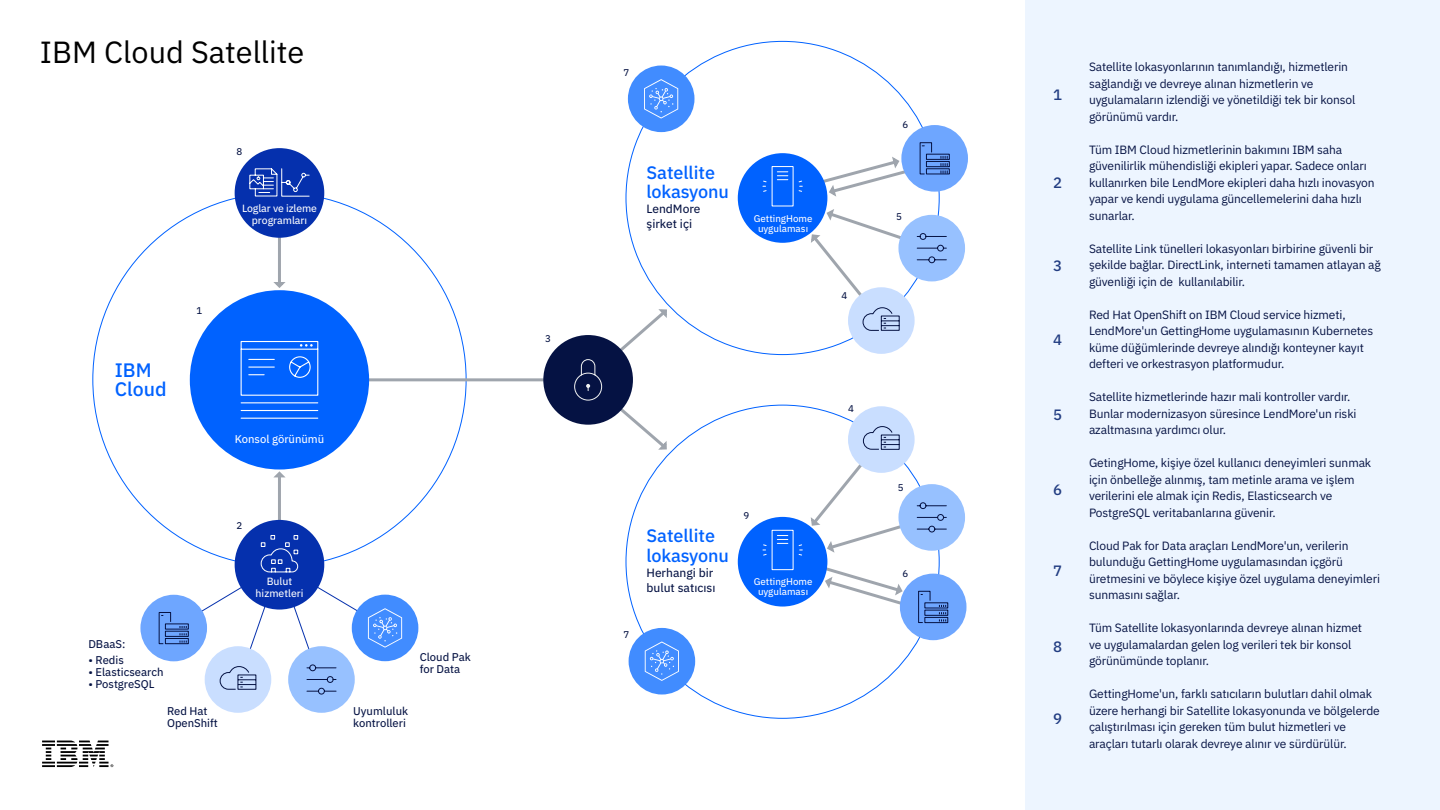
<style>
.page{position:relative;width:1440px;height:810px;background:#fff}
.page>*{position:absolute;margin:0;border:0;box-sizing:border-box;transform-origin:0 0}
.t1{font:30.6px "IBM Plex Sans";color:#000}
.t2{font:500 19.5px/19.5px "IBM Plex Sans";color:#0062ff}
.t3{font:500 18px/19.5px "IBM Plex Sans";letter-spacing:-.01em;color:#0062ff}
.t4{font:500 15px "IBM Plex Sans";color:#223d82}
.t5{font:12px/16.5px "IBM Plex Sans";letter-spacing:-.01em;color:#051243}
.t6{font:12px/15px "IBM Plex Sans Text";color:#051243}
.t7{font:11.25px/12px "IBM Plex Sans Text";color:#051243}
.t8{font:11.25px "IBM Plex Sans Text";color:#fff}
.t9{font:10.5px/12px "IBM Plex Sans Text";color:#fff;text-align:center}
.t10{font:9.75px/10.5px "IBM Plex Sans Text";color:#fff;text-align:center}
.t11{font:9.75px "IBM Plex Sans Text";color:#051243}
</style>
<div class="page">
<svg style="left:819px;top:157px;width:86px;height:40px"></svg>
<svg style="left:822px;top:565px;width:84px;height:42px"></svg>
<svg style="left:810px;top:207px;width:95px;height:89px"></svg>
<hr style="left:278px;top:233px;width:3px;height:50px;background:#9fa5ad">
<hr style="left:278px;top:476px;width:3px;height:46px;background:#9fa5ad">
<svg style="left:273px;top:471px;width:13px;height:7px"></svg>
<hr style="left:365px;top:378px;width:183px;height:3px;background:#9fa5ad">
<svg style="left:617px;top:309px;width:50px;height:46px"></svg>
<svg style="left:614px;top:403px;width:53px;height:47px"></svg>
<div style="left:190px;top:290px;width:179px;height:180px;background:#0062ff;border-radius:50%"></div>
<div style="left:543px;top:335px;width:90px;height:90px;background:#051243;border-radius:50%"></div>
<svg style="left:574px;top:359px;width:28px;height:42px"></svg>
<div style="left:738px;top:153px;width:89px;height:90px;background:#0062ff;border-radius:50%"></div>
<svg style="left:762px;top:166px;width:41px;height:41px"></svg>
<div style="left:738px;top:517px;width:89px;height:90px;background:#0062ff;border-radius:50%"></div>
<svg style="left:762px;top:530px;width:41px;height:40px"></svg>
<svg style="left:240px;top:341px;width:79px;height:78px"></svg>
<div style="left:901px;top:125px;width:67px;height:67px;background:#6ea6ff;border-radius:50%"></div>
<svg style="left:919px;top:142px;width:31px;height:33px"></svg>
<div style="left:140px;top:595px;width:67px;height:66px;background:#6ea6ff;border-radius:50%"></div>
<div style="left:900px;top:574px;width:66px;height:66px;background:#6ea6ff;border-radius:50%"></div>
<svg style="left:918px;top:591px;width:31px;height:32px"></svg>
<div style="left:235px;top:148px;width:89px;height:90px;background:#0530ad;border-radius:50%"></div>
<svg style="left:249px;top:168px;width:61px;height:29px"></svg>
<div style="left:235px;top:520px;width:89px;height:90px;background:#0530ad;border-radius:50%"></div>
<div style="left:898px;top:215px;width:67px;height:66px;background:#97c1ff;border-radius:50%"></div>
<svg style="left:917px;top:233px;width:30px;height:30px"></svg>
<div style="left:898px;top:484px;width:67px;height:67px;background:#97c1ff;border-radius:50%"></div>
<svg style="left:809px;top:463px;width:138px;height:92px"></svg>
<div style="left:848px;top:287px;width:67px;height:67px;background:#c9deff;border-radius:50%"></div>
<svg style="left:862px;top:307px;width:38px;height:24px"></svg>
<div style="left:848px;top:406px;width:67px;height:67px;background:#c9deff;border-radius:50%"></div>
<svg style="left:863px;top:426px;width:37px;height:24px"></svg>
<div style="left:288px;top:646px;width:67px;height:67px;background:#97c1ff;border-radius:50%"></div>
<div style="left:352px;top:595px;width:66px;height:66px;background:#418cff;border-radius:50%"></div>
<div style="left:205px;top:646px;width:66px;height:67px;background:#c9deff;border-radius:50%"></div>
<svg style="left:156px;top:535px;width:248px;height:165px"></svg>
<svg style="left:273px;top:282px;width:13px;height:6px"></svg>
<div style="left:628px;top:66px;width:67px;height:66px;background:#418cff;border-radius:50%"></div>
<svg style="left:644px;top:79px;width:34px;height:39px"></svg>
<div style="left:629px;top:628px;width:66px;height:67px;background:#418cff;border-radius:50%"></div>
<svg style="left:645px;top:642px;width:34px;height:39px"></svg>
<div style="left:1025px;top:0;width:415px;height:810px;background:#edf5ff"></div>
<svg style="left:42px;top:741px;width:71px;height:26px"></svg>
<p class="t1" style="left:40px;top:29px;width:266px">IBM Cloud Satellite</p>
<p class="t11" style="left:237px;top:144px;width:7px">8</p>
<p class="t2" style="left:115px;top:359px;width:53px">IBM<br>Cloud</p>
<p class="t11" style="left:197px;top:303px;width:7px">1</p>
<p class="t9" style="left:242px;top:201px;width:76px">Loglar ve izleme programları</p>
<p class="t8" style="left:235px;top:431px;width:91px">Konsol görünümü</p>
<p class="t11" style="left:545px;top:331px;width:7px">3</p>
<p class="t11" style="left:623px;top:65px;width:7px">7</p>
<p class="t3" style="left:646px;top:161px;width:84px">Satellite lokasyonu</p>
<p class="t6" style="left:646px;top:201px;width:56px">LendMore şirket içi</p>
<p class="t10" style="left:754px;top:212px;width:60px">GettingHome uygulaması</p>
<p class="t11" style="left:743px;top:508px;width:7px">9</p>
<p class="t7" style="left:88px;top:638px;width:39px">DBaaS:</p>
<p class="t7" style="left:88px;top:653px;width:37px">• Redis</p>
<p class="t7" style="left:88px;top:665px;width:77px">• Elasticsearch</p>
<p class="t7" style="left:88px;top:677px;width:68px">• PostgreSQL</p>
<p class="t11" style="left:237px;top:518px;width:7px">2</p>
<p class="t3" style="left:646px;top:525px;width:84px">Satellite lokasyonu</p>
<p class="t6" style="left:646px;top:564px;width:71px">Herhangi bir bulut satıcısı</p>
<p class="t9" style="left:256px;top:575px;width:49px">Bulut hizmetleri</p>
<p class="t10" style="left:754px;top:575px;width:60px">GettingHome uygulaması</p>
<p class="t7" style="left:420px;top:650px;width:53px">Cloud Pak for Data</p>
<p class="t11" style="left:623px;top:627px;width:7px">7</p>
<p class="t7" style="left:167px;top:704px;width:52px">Red Hat<br>OpenShift</p>
<p class="t7" style="left:353px;top:704px;width:56px">Uyumluluk kontrolleri</p>
<p class="t11" style="left:841px;top:288px;width:7px">4</p>
<p class="t11" style="left:848px;top:401px;width:7px">4</p>
<p class="t11" style="left:903px;top:117px;width:7px">6</p>
<p class="t11" style="left:896px;top:209px;width:7px">5</p>
<p class="t11" style="left:898px;top:480px;width:7px">5</p>
<p class="t11" style="left:903px;top:566px;width:7px">6</p>
<p class="t4" style="left:1053px;top:83px;width:10px">1</p>
<p class="t4" style="left:1053px;top:171px;width:10px">2</p>
<p class="t4" style="left:1053px;top:254px;width:10px">3</p>
<p class="t4" style="left:1053px;top:328px;width:10px">4</p>
<p class="t4" style="left:1053px;top:403px;width:10px">5</p>
<p class="t4" style="left:1053px;top:478px;width:10px">6</p>
<p class="t4" style="left:1053px;top:559px;width:10px">7</p>
<p class="t4" style="left:1053px;top:635px;width:10px">8</p>
<p class="t4" style="left:1053px;top:707px;width:10px">9</p>
<p class="t5" style="left:1089px;top:58px;width:268px">Satellite lokasyonlarının tanımlandığı, hizmetlerin sağlandığı ve devreye alınan hizmetlerin ve uygulamaların izlendiği ve yönetildiği tek bir konsol görünümü vardır.</p>
<p class="t5" style="left:1089px;top:140px;width:287px">Tüm IBM Cloud hizmetlerinin bakımını IBM saha güvenilirlik mühendisliği ekipleri yapar. Sadece onları kullanırken bile LendMore ekipleri daha hızlı inovasyon yapar ve kendi uygulama güncellemelerini daha hızlı sunarlar.</p>
<p class="t5" style="left:1089px;top:239px;width:293px">Satellite Link tünelleri lokasyonları birbirine güvenli bir şekilde bağlar. DirectLink, interneti tamamen atlayan ağ güvenliği için de kullanılabilir.</p>
<p class="t5" style="left:1089px;top:305px;width:286px">Red Hat OpenShift on IBM Cloud service hizmeti, LendMore'un GettingHome uygulamasının Kubernetes küme düğümlerinde devreye alındığı konteyner kayıt defteri ve orkestrasyon platformudur.</p>
<p class="t5" style="left:1089px;top:388px;width:269px">Satellite hizmetlerinde hazır mali kontroller vardır.<br>Bunlar modernizasyon süresince LendMore'un riski azaltmasına yardımcı olur.</p>
<p class="t5" style="left:1089px;top:454px;width:284px">GetingHome, kişiye özel kullanıcı deneyimleri sunmak için önbelleğe alınmış, tam metinle arama ve işlem verilerini ele almak için Redis, Elasticsearch ve PostgreSQL veritabanlarına güvenir.</p>
<p class="t5" style="left:1089px;top:536px;width:293px">Cloud Pak for Data araçları LendMore'un, verilerin bulunduğu GettingHome uygulamasından içgörü üretmesini ve böylece kişiye özel uygulama deneyimleri sunmasını sağlar.</p>
<p class="t5" style="left:1089px;top:619px;width:275px">Tüm Satellite lokasyonlarında devreye alınan hizmet ve uygulamalardan gelen log verileri tek bir konsol görünümünde toplanır.</p>
<p class="t5" style="left:1089px;top:685px;width:292px">GettingHome'un, farklı satıcıların bulutları dahil olmak üzere herhangi bir Satellite lokasyonunda ve bölgelerde çalıştırılması için gereken tüm bulut hizmetleri ve araçları tutarlı olarak devreye alınır ve sürdürülür.</p>
</div>
